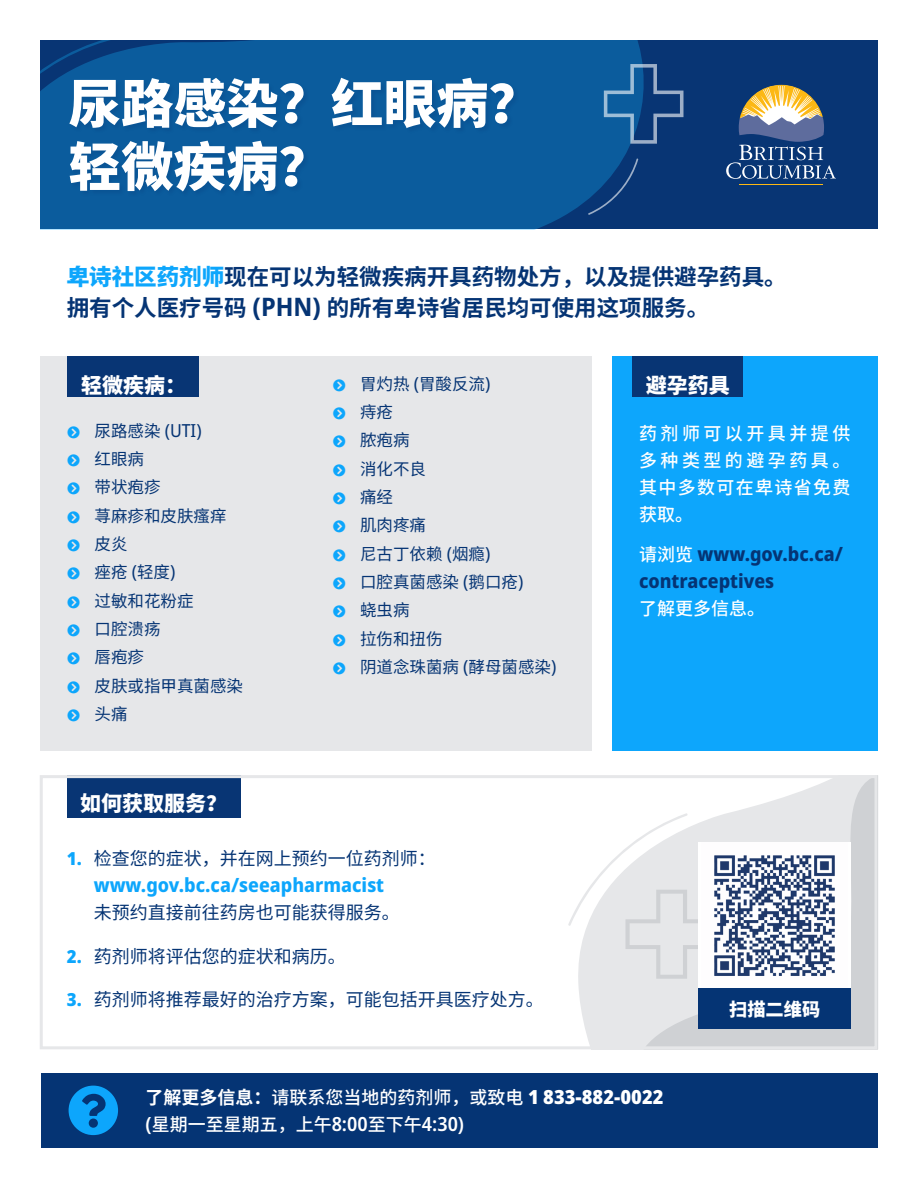
<style>
.page{position:relative;width:918px;height:1188px;background:#fff}
.page>*{position:absolute;margin:0;border:0;box-sizing:border-box;transform-origin:0 0}
.Body{font:900 52.5px/63px "Noto Sans CJ Ksc";color:#fff}
.t1{font:700 22.5px/30.6px "Noto Sans CJ Ksc";color:#053474}
.t2{font:900 21px "Noto Sans CJ Ksc";color:#fff}
.Body-2{font:800 semi-condensed 19.5px/27px "Noto Sans";color:#053474}
.t3{font:800 semi-condensed 19.5px "Noto Sans";color:#0da6fc}
.Bullet_List{font:900 18.15px "Noto Sans CJ Ksc";color:#fff}
.t4{font:18px "Noto Sans CJ Ksc";color:#053474}
.Body-3{font:500 18px/27px "Noto Sans CJ Ksc";color:#fff}
.Body-4{font:500 18px/27px "Noto Sans CJ Ksc";letter-spacing:.075em;color:#fff;text-align:justify}
.t5{font:semi-condensed 18px "Noto Sans";color:#053474}
.t6{font:16.5px "Noto Sans CJ Ksc";color:#053474}
.s1{font-weight:900;color:#0da6fc}
.s2{font-family:"Noto Sans";font-stretch:semi-condensed;font-size:25.5px}
.s3{font-family:"Noto Sans CJ Ksc";font-stretch:normal;font-size:16.5px}
.s4{font-family:"Noto Sans";font-stretch:semi-condensed;font-size:18px}
.s5{font-family:"Noto Sans";font-weight:900;font-stretch:semi-condensed;color:#0da6fc}
.s6{font-family:"Noto Sans CJ Ksc";font-weight:500;font-stretch:normal;font-size:18px;color:#fff}
.s7{font-weight:700}
.s8{font-family:"Noto Sans";font-weight:900;font-stretch:semi-condensed;font-size:19.5px}
.s9{font-family:"Noto Sans";font-weight:600;font-stretch:semi-condensed;font-size:19.5px}
</style>
<div class="page">
<div style="left:41px;top:1073px;width:837px;height:75px;background:#053474"></div>
<svg style="left:69px;top:1086px;width:49px;height:49px"></svg>
<div style="left:40px;top:40px;width:838px;height:190px;background:#083574"></div>
<svg style="left:40px;top:40px;width:679px;height:190px;fill:#0b5c9d"></svg>
<svg style="left:40px;top:40px;width:105px;height:75px"></svg>
<svg style="left:604px;top:64px;width:80px;height:80px"></svg>
<svg style="left:588px;top:158px;width:51px;height:57px"></svg>
<hr style="left:739px;top:184px;width:84px;height:1px;background:#fcb814">
<svg style="left:726px;top:85px;width:110px;height:94px"></svg>
<div style="left:67px;top:776px;width:174px;height:42px;background:#083574"></div>
<svg style="left:578px;top:779px;width:296px;height:266px"></svg>
<svg style="left:568px;top:813px;width:150px;height:166px"></svg>
<div style="left:40px;top:775px;width:838px;height:274px;border:3px solid #e6e7e9"></div>
<div style="left:699px;top:842px;width:152px;height:146px;background:#fff"></div>
<img style="left:714px;top:855px;width:121px;height:121px">
<div style="left:699px;top:988px;width:152px;height:41px;background:#053474"></div>
<div style="left:612px;top:357px;width:266px;height:394px;background:#0da6fc"></div>
<div style="left:632px;top:357px;width:111px;height:40px;background:#083574"></div>
<div style="left:40px;top:357px;width:552px;height:394px;background:#e6e7e9"></div>
<div style="left:68px;top:357px;width:132px;height:40px;background:#083574"></div>
<div style="left:70px;top:78px;width:449px;height:119px;background:#0a5b9c"></div>
<p class="Body" style="left:69px;top:73px;width:474px">尿路感染？红眼病？轻微疾病？</p>
<h1 class="t1" style="left:67px;top:262px;width:721px"><span class="s1">卑诗社区药剂师</span>现在可以为轻微疾病开具药物处方，以及提供避孕药具。拥有个人医疗号码 <span class="s2">(PHN)</span> 的所有卑诗省居民均可使用这项服务。</h1>
<h1 class="t2" style="left:81px;top:373px;width:106px">轻微疾病：</h1>
<p class="t5" style="left:94px;top:418px;width:109px"><span class="s3">尿路感染</span> (UTI)</p>
<p class="t6" style="left:94px;top:450px;width:51px">红眼病</p>
<p class="t6" style="left:94px;top:478px;width:67px">带状疱疹</p>
<p class="t6" style="left:94px;top:506px;width:133px">荨麻疹和皮肤瘙痒</p>
<p class="t6" style="left:94px;top:535px;width:34px">皮炎</p>
<p class="t6" style="left:94px;top:563px;width:82px">痤疮 <span class="s4">(</span>轻度<span class="s4">)</span></p>
<p class="t6" style="left:94px;top:591px;width:100px">过敏和花粉症</p>
<p class="t6" style="left:94px;top:620px;width:67px">口腔溃疡</p>
<p class="t6" style="left:94px;top:648px;width:51px">唇疱疹</p>
<p class="t6" style="left:94px;top:676px;width:150px">皮肤或指甲真菌感染</p>
<p class="t6" style="left:94px;top:705px;width:34px">头痛</p>
<p class="t6" style="left:360px;top:374px;width:132px">胃灼热 <span class="s4">(</span>胃酸反流<span class="s4">)</span></p>
<p class="t6" style="left:360px;top:403px;width:34px">痔疮</p>
<p class="t6" style="left:360px;top:431px;width:51px">脓疱病</p>
<p class="t6" style="left:360px;top:459px;width:67px">消化不良</p>
<p class="t6" style="left:360px;top:488px;width:34px">痛经</p>
<p class="t6" style="left:360px;top:516px;width:67px">肌肉疼痛</p>
<p class="t6" style="left:360px;top:544px;width:132px">尼古丁依赖 <span class="s4">(</span>烟瘾<span class="s4">)</span></p>
<p class="t6" style="left:360px;top:573px;width:165px">口腔真菌感染 <span class="s4">(</span>鹅口疮<span class="s4">)</span></p>
<p class="t6" style="left:360px;top:601px;width:51px">蛲虫病</p>
<p class="t6" style="left:360px;top:629px;width:84px">拉伤和扭伤</p>
<p class="t6" style="left:360px;top:658px;width:198px">阴道念珠菌病 <span class="s4">(</span>酵母菌感染<span class="s4">)</span></p>
<h1 class="t2" style="left:80px;top:792px;width:148px">如何获取服务？</h1>
<p class="t4" style="left:67px;top:849px;width:370px"><span class="s5">1.</span> 检查您的症状，并在网上预约一位药剂师：</p>
<p class="t3" style="left:94px;top:871px;width:292px">www.gov.bc.ca/seeapharmacist</p>
<p class="t4" style="left:94px;top:903px;width:307px">未预约直接前往药房也可能获得服务。</p>
<p class="t4" style="left:67px;top:946px;width:280px"><span class="s5">2.</span> 药剂师将评估您的症状和病历。</p>
<p class="t4" style="left:67px;top:989px;width:478px"><span class="s5">3.</span> 药剂师将推荐最好的治疗方案，可能包括开具医疗处方。</p>
<h1 class="t2" style="left:646px;top:373px;width:85px">避孕药具</h1>
<p class="Body-4" style="left:639px;top:420px;width:213px">药剂师可以开具并提供多种类型的避孕药具。其中多数可在卑诗省免费获取。</p>
<p class="Body-2" style="left:639px;top:541px;width:206px"><span class="s6">请浏览</span> www.gov.bc.ca/ contraceptives</p>
<p class="Body-4" style="left:639px;top:596px;width:127px">了解更多信息。</p>
<p class="Bullet_List" style="left:729px;top:999px;width:93px">扫描二维码</p>
<p class="Body-3" style="left:146px;top:1084px;width:520px"><span class="s7">了解更多信息：</span>请联系您当地的药剂师，或致电 <span class="s8">1 833-882-0022 </span><span class="s9">(</span>星期一至星期五，上午<span class="s9">8:00</span>至下午<span class="s9">4:30)</span></p>
</div>
